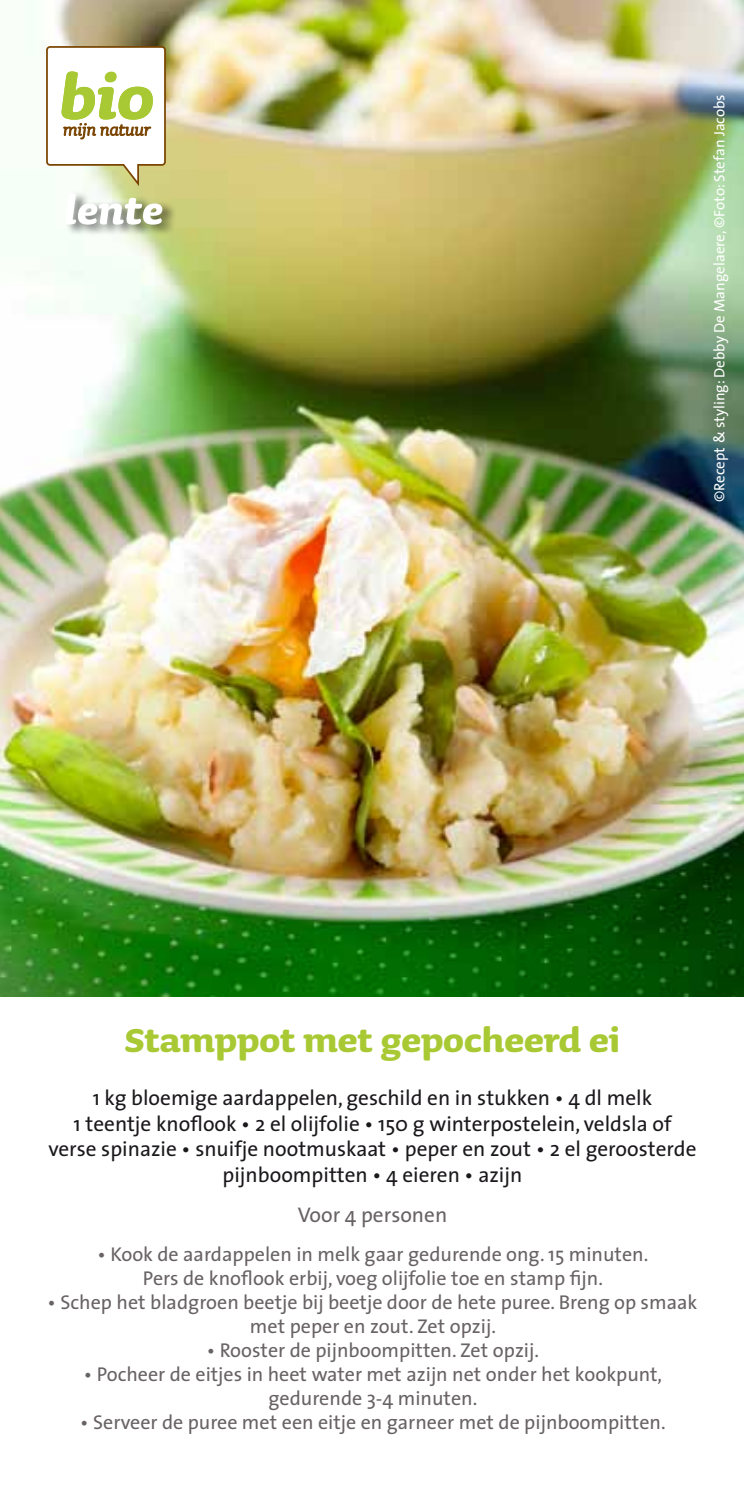
<style>
.page{position:relative;width:745px;height:1489px;background:#fff}
.page>*{position:absolute;margin:0;border:0;box-sizing:border-box;transform-origin:0 0}
.t1{font:italic 700 50px "Sauna";color:#fff}
.t2{font:700 42.5px "Sauna";color:#a8c933}
.t3{font:21.25px/25.5px "The Sans";color:#1b181c;text-align:center}
.t4{font:21.25px "The Sans";color:#686265}
.t5{font:20px/24px "The Sans";color:#686265;text-align:center}
.t6{font:15px "The Sans";color:#fff}
</style>
<div class="page">
<img style="left:0;top:1px;width:742px;height:995px">
<div style="left:65px;top:191px;width:112px;height:46px;background:#000;opacity:.55"></div>
<svg style="left:45px;top:45px;width:122px;height:144px"></svg>
<h1 class="t1" style="left:64px;top:184px;width:101px">lente</h1>
<p class="t6" style="left:709px;top:502px;width:409px;rotate:-90deg">©Recept &amp; styling: Debby De Mangelaere, ©Foto: Stefan Jacobs</p>
<h2 class="t2" style="left:124px;top:1017px;width:497px">Stamppot met gepocheerd ei</h2>
<p class="t3" style="left:48px;top:1085px;width:649px">1 kg bloemige aardappelen, geschild en in stukken • 4 dl melk<br>1 teentje knoflook • 2 el olijfolie • 150 g winterpostelein, veldsla of verse spinazie • snuifje nootmuskaat • peper en zout • 2 el geroosterde pijnboompitten • 4 eieren • azijn</p>
<p class="t4" style="left:297px;top:1201px;width:151px">Voor 4 personen</p>
<p class="t5" style="left:97px;top:1242px;width:552px">• Kook de aardappelen in melk gaar gedurende ong. 15 minuten.<br>Pers de knoflook erbij, voeg olijfolie toe en stamp fijn.</p>
<p class="t5" style="left:47px;top:1290px;width:651px">• Schep het bladgroen beetje bij beetje door de hete puree. Breng op smaak met peper en zout. Zet opzij.</p>
<p class="t5" style="left:207px;top:1338px;width:333px">• Rooster de pijnboompitten. Zet opzij.</p>
<p class="t5" style="left:84px;top:1362px;width:579px">• Pocheer de eitjes in heet water met azijn net onder het kookpunt, gedurende 3-4 minuten.</p>
<p class="t5" style="left:80px;top:1410px;width:586px">• Serveer de puree met een eitje en garneer met de pijnboompitten.</p>
</div>
